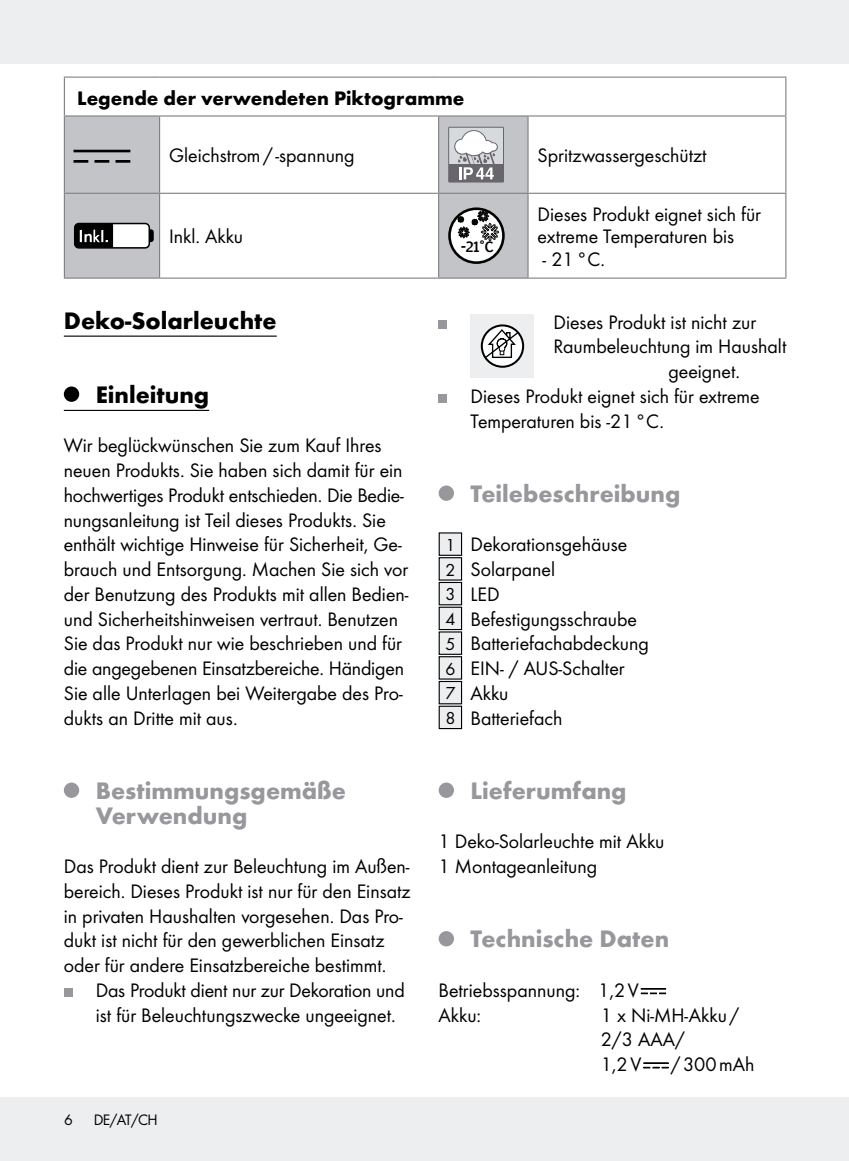
<style>
.page{position:relative;width:849px;height:1161px;background:#fff}
.page>*{position:absolute;margin:0;border:0;box-sizing:border-box;transform-origin:0 0}
.t1{font:700 24.75px/24.8px "Futura";color:#97979c}
.t2{font:700 24.75px "Futura";color:#000}
.t3{font:20.25px/24.8px "Futura Boo";color:#000}
.t4{font:700 20.25px "Futura";color:#000}
.t5{font:15.75px "Futura Boo";color:#000}
.t6{font:700 13.72px "Euphemia UCAS";color:#000}
.s1{font-size:18px}
</style>
<div class="page">
<div style="left:0;top:0;width:848px;height:64px;background:#eceeef"></div>
<div style="left:0;top:1097px;width:848px;height:64px;background:#eceeef"></div>
<hr style="left:848px;top:0;width:1px;height:64px;background:#eceeef">
<svg style="left:65px;top:117px;width:462px;height:160px"></svg>
<hr style="left:64px;top:78px;width:1px;height:37px;background:#807f83">
<hr style="left:64px;top:77px;width:95px;height:1px;background:#807f83">
<hr style="left:159px;top:77px;width:279px;height:1px;background:#807f83">
<hr style="left:438px;top:77px;width:90px;height:1px;background:#807f83">
<hr style="left:528px;top:77px;width:258px;height:1px;background:#807f83">
<hr style="left:64px;top:117px;width:1px;height:76px;background:#807f83">
<hr style="left:64px;top:115px;width:95px;height:2px;background:#807f83">
<hr style="left:785px;top:78px;width:1px;height:37px;background:#807f83">
<hr style="left:159px;top:117px;width:1px;height:76px;background:#807f83">
<hr style="left:159px;top:115px;width:279px;height:2px;background:#807f83">
<hr style="left:438px;top:117px;width:1px;height:76px;background:#807f83">
<hr style="left:438px;top:115px;width:90px;height:2px;background:#807f83">
<hr style="left:527px;top:117px;width:1px;height:76px;background:#807f83">
<hr style="left:438px;top:193px;width:90px;height:1px;background:#807f83">
<hr style="left:438px;top:277px;width:90px;height:2px;background:#807f83">
<hr style="left:527px;top:194px;width:1px;height:83px;background:#807f83">
<hr style="left:528px;top:115px;width:258px;height:2px;background:#807f83">
<hr style="left:785px;top:117px;width:1px;height:76px;background:#807f83">
<hr style="left:785px;top:194px;width:1px;height:83px;background:#807f83">
<hr style="left:64px;top:193px;width:95px;height:1px;background:#807f83">
<hr style="left:159px;top:193px;width:279px;height:1px;background:#807f83">
<hr style="left:64px;top:194px;width:1px;height:83px;background:#807f83">
<hr style="left:64px;top:277px;width:95px;height:2px;background:#807f83">
<hr style="left:159px;top:194px;width:1px;height:83px;background:#807f83">
<hr style="left:528px;top:193px;width:258px;height:1px;background:#807f83">
<hr style="left:528px;top:277px;width:258px;height:2px;background:#807f83">
<hr style="left:438px;top:194px;width:1px;height:83px;background:#807f83">
<hr style="left:159px;top:277px;width:279px;height:2px;background:#807f83">
<svg style="left:95px;top:161px;width:14px;height:1px"></svg>
<svg style="left:74px;top:161px;width:14px;height:1px"></svg>
<svg style="left:116px;top:161px;width:14px;height:1px"></svg>
<div style="left:74px;top:150px;width:56px;height:2px;border:1px solid #000"></div>
<div style="left:448px;top:127px;width:55px;height:55px;background:#d7dadc"></div>
<div style="left:448px;top:127px;width:56px;height:55px;border:1px solid #68666c"></div>
<div style="left:448px;top:164px;width:55px;height:18px;background:#68666c"></div>
<svg style="left:454px;top:130px;width:43px;height:49px"></svg>
<svg style="left:150px;top:229px;width:4px;height:13px"></svg>
<div style="left:75px;top:223px;width:74px;height:25px;background:#fff;border-radius:4px"></div>
<div style="left:74px;top:223px;width:76px;height:26px;border:2px solid #000;border-radius:4px"></div>
<svg style="left:75px;top:223px;width:38px;height:25px"></svg>
<div style="left:449px;top:209px;width:54px;height:54px;background:#fff;border-radius:50%"></div>
<div style="left:448px;top:207px;width:56px;height:57px;border:3px solid #000;border-radius:50%"></div>
<svg style="left:457px;top:210px;width:42px;height:32px"></svg>
<hr style="left:64px;top:336px;width:213px;height:1px;background:#000">
<hr style="left:64px;top:410px;width:145px;height:1px;background:#000">
<div style="left:64px;top:386px;width:15px;height:16px;background:#000;border-radius:50%"></div>
<div style="left:64px;top:782px;width:15px;height:16px;background:#97979c;border-radius:50%"></div>
<div style="left:64px;top:988px;width:8px;height:9px;background:#97979c"></div>
<div style="left:438px;top:320px;width:9px;height:9px;background:#97979c"></div>
<div style="left:470px;top:314px;width:64px;height:64px;background:#eceeef"></div>
<svg style="left:481px;top:325px;width:42px;height:42px"></svg>
<div style="left:480px;top:324px;width:44px;height:44px;border:2px solid #000;border-radius:50%"></div>
<svg style="left:483px;top:328px;width:36px;height:32px"></svg>
<div style="left:438px;top:394px;width:9px;height:9px;background:#97979c"></div>
<div style="left:438px;top:485px;width:16px;height:16px;background:#97979c;border-radius:50%"></div>
<div style="left:439px;top:533px;width:22px;height:22px;background:#eceeef"></div>
<div style="left:438px;top:532px;width:24px;height:24px;border:1px solid #000"></div>
<div style="left:439px;top:558px;width:22px;height:22px;background:#eceeef"></div>
<div style="left:438px;top:557px;width:24px;height:24px;border:1px solid #000"></div>
<div style="left:439px;top:582px;width:22px;height:23px;background:#eceeef"></div>
<div style="left:438px;top:582px;width:24px;height:23px;border:1px solid #000"></div>
<div style="left:439px;top:607px;width:22px;height:22px;background:#eceeef"></div>
<div style="left:438px;top:607px;width:24px;height:23px;border:1px solid #000"></div>
<div style="left:439px;top:632px;width:22px;height:22px;background:#eceeef"></div>
<div style="left:438px;top:631px;width:24px;height:24px;border:1px solid #000"></div>
<div style="left:439px;top:657px;width:22px;height:22px;background:#eceeef"></div>
<div style="left:438px;top:656px;width:24px;height:24px;border:1px solid #000"></div>
<div style="left:439px;top:681px;width:22px;height:23px;background:#eceeef"></div>
<div style="left:438px;top:681px;width:24px;height:23px;border:1px solid #000"></div>
<div style="left:439px;top:706px;width:22px;height:22px;background:#eceeef"></div>
<div style="left:438px;top:706px;width:24px;height:23px;border:1px solid #000"></div>
<div style="left:438px;top:782px;width:16px;height:16px;background:#97979c;border-radius:50%"></div>
<div style="left:438px;top:931px;width:16px;height:15px;background:#97979c;border-radius:50%"></div>
<svg style="left:641px;top:988px;width:24px;height:6px"></svg>
<svg style="left:643px;top:1063px;width:25px;height:5px"></svg>
<p class="t4" style="left:77px;top:85px;width:388px">Legende der verwendeten Piktogramme</p>
<p class="t3" style="left:169px;top:143px;width:187px">Gleichstrom/ -spannung</p>
<p class="t3" style="left:537px;top:143px;width:170px">Spritzwassergeschützt</p>
<p class="t3" style="left:169px;top:224px;width:76px">Inkl. Akku</p>
<p class="t2" style="left:64px;top:305px;width:214px">Deko-Solarleuchte</p>
<p class="t2" style="left:96px;top:379px;width:115px">Einleitung</p>
<p class="t3" style="left:64px;top:433px;width:346px">Wir beglückwünschen Sie zum Kauf Ihres neuen Produkts. Sie haben sich damit für ein hochwertiges Produkt entschieden. Die Bedie&shy;nungsanleitung ist Teil dieses Produkts. Sie enthält wichtige Hinweise für Sicherheit, Ge&shy;brauch und Entsorgung. Machen Sie sich vor der Benutzung des Produkts mit allen Bedien&shy;und Sicherheitshinweisen vertraut. Benutzen Sie das Produkt nur wie beschrieben und für die angegebenen Einsatzbereiche. Händigen Sie alle Unterlagen bei Weitergabe des Pro&shy;dukts an Dritte mit aus.</p>
<p class="t1" style="left:96px;top:778px;width:252px">Bestimmungsgemäße<br>Verwendung</p>
<p class="t3" style="left:64px;top:854px;width:348px">Das Produkt dient zur Beleuchtung im Außen&shy;bereich. Dieses Produkt ist nur für den Einsatz in privaten Haushalten vorgesehen. Das Pro&shy;dukt ist nicht fü r den gewerblichen Einsatz oder für andere Einsatzbereiche bestimmt.</p>
<p class="t3" style="left:96px;top:978px;width:310px">Das Produkt dient nur zur Dekoration und ist für Beleuchtungszwecke ungeeignet.</p>
<p class="t5" style="left:64px;top:1111px;width:10px">6</p>
<p class="t5" style="left:94px;top:1111px;width:66px">DE/AT/CH</p>
<p class="t6" style="left:461px;top:237px;width:34px">-21°C</p>
<p class="t3" style="left:537px;top:203px;width:225px;line-height:22.5px">Dieses Produkt eignet sich für extreme Temperaturen bis</p>
<p class="t3" style="left:542px;top:246px;width:64px">- 21°C.</p>
<p class="t3" style="left:553px;top:309px;width:204px">Dieses Produkt ist nicht zur</p>
<p class="t3" style="left:553px;top:334px;width:234px">Raumbeleuchtung im Haushalt</p>
<p class="t3" style="left:668px;top:359px;width:73px">geeignet.</p>
<p class="t3" style="left:470px;top:384px;width:290px">Dieses Produkt eignet sich für extreme</p>
<p class="t3" style="left:470px;top:408px;width:195px">Temperaturen bis -21°C.</p>
<p class="t1" style="left:470px;top:481px;width:211px">Teilebeschreibung</p>
<p class="t3" style="left:445px;top:532px;width:205px"><span class="s1">1</span> Dekorationsgehäuse<br><span class="s1">2</span> Solarpanel<br><span class="s1">3</span> LED<br><span class="s1">4</span> Befestigungsschraube<br><span class="s1">5</span> Batteriefachabdeckung<br><span class="s1">6</span> EIN- / AUS-Schalter<br><span class="s1">7</span> Akku<br><span class="s1">8</span> Batteriefach</p>
<p class="t1" style="left:470px;top:778px;width:157px">Lieferumfang</p>
<p class="t3" style="left:438px;top:829px;width:227px">1 Deko-Solarleuchte mit Akku<br>1 Montageanleitung</p>
<p class="t1" style="left:470px;top:926px;width:200px">Technische Daten</p>
<p class="t3" style="left:438px;top:978px;width:201px">Betriebsspannung: 1,2V<br>Akku:</p>
<p class="t3" style="left:600px;top:1002px;width:140px">1 x Ni-MH-Akku /<br>2/3 AAA/<br>1,2V</p>
<p class="t3" style="left:670px;top:1052px;width:85px">/300mAh</p>
</div>
